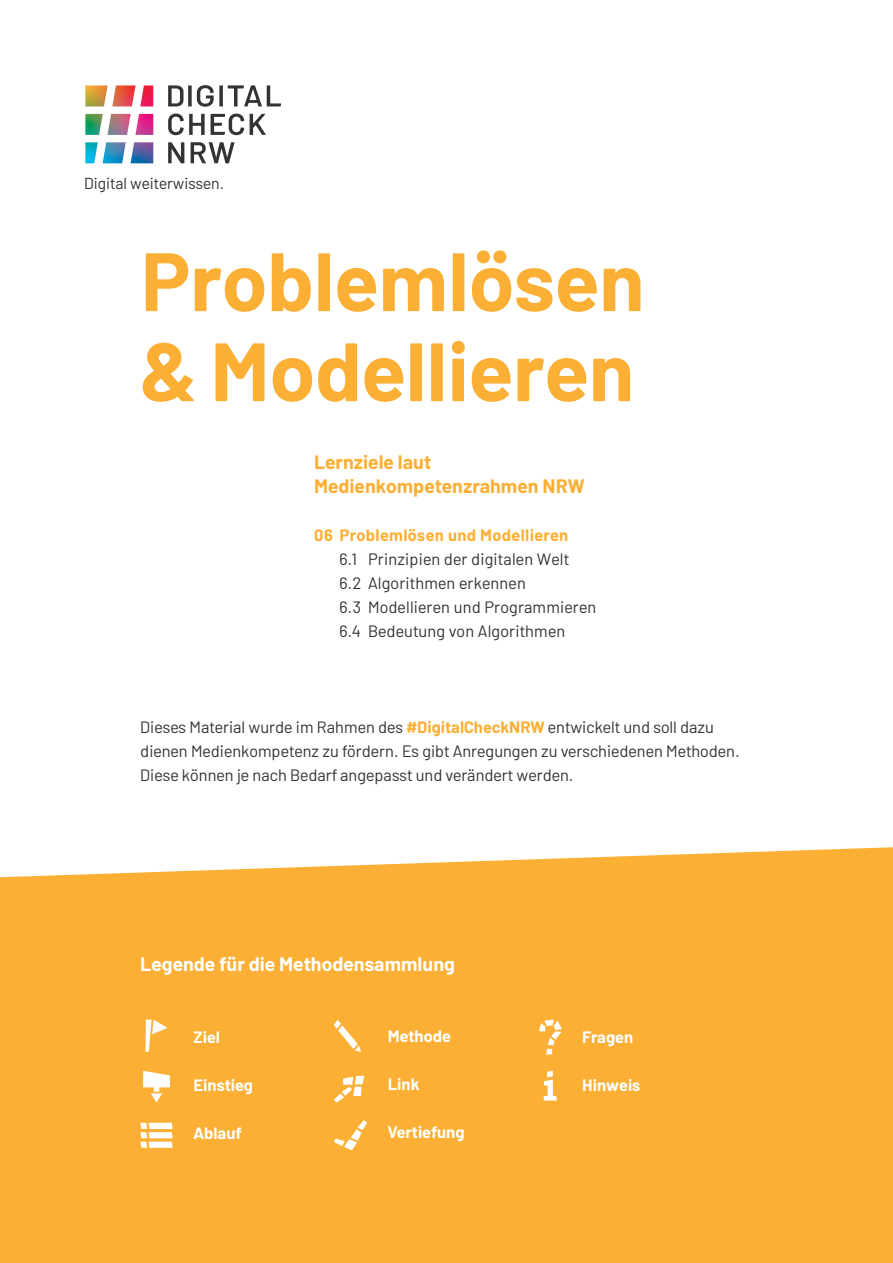
<style>
.page{position:relative;width:893px;height:1263px;background:#fff}
.page>*{position:absolute;margin:0;border:0;box-sizing:border-box;transform-origin:0 0}
.t1{font:700 82.5px/90px "Barlow";color:#fbaf34}
.t2{font:700 19.5px/24px "Barlow";color:#fbaf34}
.t3{font:700 19.5px "Barlow";color:#fff}
.t4{font:16.5px/24px "Barlow";color:#333334}
.t5{font:700 16.5px "Barlow";color:#fff}
.t6{font:700 16.5px "Barlow";letter-spacing:.02em;color:#fbaf34}
.t7{font:16.05px "Barlow";color:#333334}
.s1{font-weight:700;color:#fbaf34}
</style>
<div class="page">
<div style="left:0;top:847px;width:893px;height:416px;background:#fbaf34"></div>
<img style="left:85px;top:85px;width:68px;height:78px">
<svg style="left:168px;top:85px;width:15px;height:21px"></svg>
<svg style="left:188px;top:85px;width:4px;height:21px"></svg>
<svg style="left:219px;top:85px;width:4px;height:21px"></svg>
<svg style="left:228px;top:85px;width:53px;height:21px"></svg>
<svg style="left:197px;top:85px;width:17px;height:22px"></svg>
<svg style="left:168px;top:142px;width:16px;height:21px"></svg>
<svg style="left:191px;top:142px;width:44px;height:21px"></svg>
<svg style="left:250px;top:114px;width:16px;height:21px"></svg>
<svg style="left:211px;top:114px;width:33px;height:21px"></svg>
<svg style="left:168px;top:114px;width:37px;height:21px"></svg>
<svg style="left:140px;top:1123px;width:33px;height:25px"></svg>
<svg style="left:334px;top:1019px;width:27px;height:33px"></svg>
<svg style="left:334px;top:1120px;width:33px;height:30px"></svg>
<svg style="left:334px;top:1076px;width:30px;height:26px"></svg>
<svg style="left:145px;top:1019px;width:23px;height:33px"></svg>
<svg style="left:539px;top:1019px;width:23px;height:35px"></svg>
<svg style="left:143px;top:1071px;width:27px;height:31px"></svg>
<svg style="left:544px;top:1071px;width:13px;height:29px"></svg>
<p class="t7" style="left:84px;top:172px;width:142px">Digital weiterwissen.</p>
<h1 class="t1" style="left:140px;top:230px;width:506px">Problemlösen &amp; Modellieren</h1>
<p class="t2" style="left:314px;top:448px;width:272px">Lernziele laut<br>Medienkompetenzrahmen NRW</p>
<p class="t6" style="left:314px;top:523px;width:256px">06 Problemlösen und Modellieren</p>
<p class="t4" style="left:339px;top:546px;width:258px">6.1 Prinzipien der digitalen Welt<br>6.2 Algorithmen erkennen<br>6.3 Modellieren und Programmieren<br>6.4 Bedeutung von Algorithmen</p>
<p class="t4" style="left:140px;top:714px;width:601px">Dieses Material wurde im Rahmen des <span class="s1">#DigitalCheckNRW</span> entwickelt und soll dazu dienen Medienkompetenz zu fördern. Es gibt Anregungen zu verschiedenen Methoden.<br>Diese können je nach Bedarf angepasst und verändert werden.</p>
<p class="t3" style="left:140px;top:950px;width:316px">Legende für die Methodensammlung</p>
<p class="t5" style="left:194px;top:1024px;width:28px">Ziel</p>
<p class="t5" style="left:194px;top:1072px;width:61px">Einstieg</p>
<p class="t5" style="left:194px;top:1120px;width:50px">Ablauf</p>
<p class="t5" style="left:388px;top:1024px;width:65px">Methode</p>
<p class="t5" style="left:388px;top:1072px;width:33px">Link</p>
<p class="t5" style="left:388px;top:1120px;width:78px">Vertiefung</p>
<p class="t5" style="left:582px;top:1024px;width:53px">Fragen</p>
<p class="t5" style="left:582px;top:1072px;width:60px">Hinweis</p>
</div>
